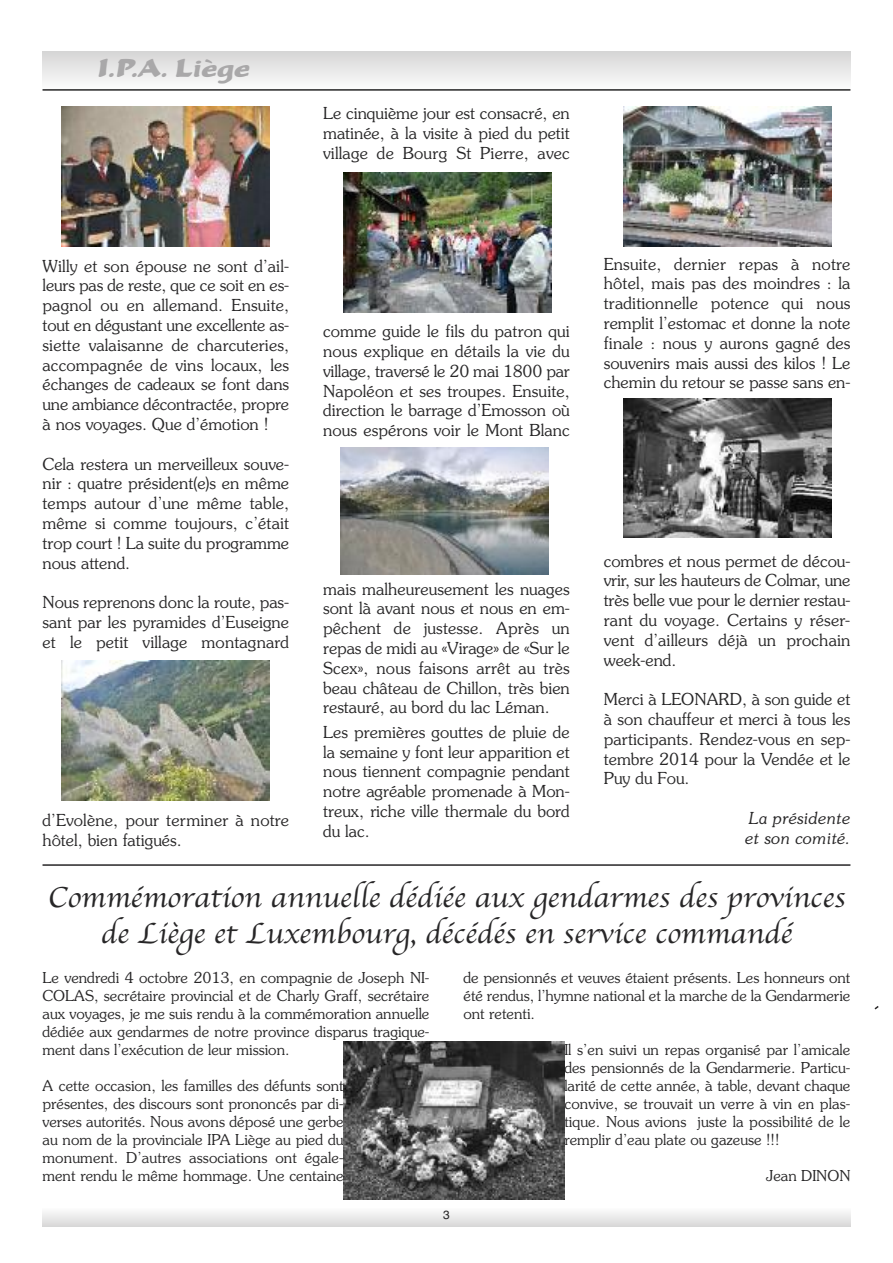
<style>
.page{position:relative;width:893px;height:1263px;background:#fff}
.page>*{position:absolute;margin:0;border:0;box-sizing:border-box;transform-origin:0 0}
.t1{font:30px/36px "Apple Chancery";color:#272627;text-align:center;scale:1.05 1}
.t2{font:27px "Becka Script LT";color:#a9a8a9}
.t3{font:300 16.5px/19.8px "Souvenir";color:#272627;text-align:justify}
.t4{font:italic 300 16.5px/19.8px "Souvenir";color:#272627}
.t5{font:300 15px/18px "Souvenir";color:#272627;text-align:justify}
.t6{font:12px "Helvetica";color:#272627}
</style>
<div class="page">
<div style="left:43px;top:51px;width:807px;height:38px;background:linear-gradient(to bottom,#d5d5d5,#fbfbfb)"></div>
<svg style="left:43px;top:1212px;width:807px;height:14px"></svg>
<hr style="left:43px;top:89px;width:807px;height:2px;background:#272627">
<img style="left:61px;top:106px;width:209px;height:140px">
<img style="left:61px;top:660px;width:209px;height:140px">
<img style="left:343px;top:172px;width:208px;height:140px">
<img style="left:340px;top:447px;width:209px;height:128px">
<img style="left:623px;top:107px;width:209px;height:139px">
<img style="left:623px;top:398px;width:209px;height:139px">
<img style="left:344px;top:1042px;width:220px;height:157px">
<hr style="left:43px;top:864px;width:807px;height:2px;background:#272627">
<svg style="left:874px;top:1006px;width:5px;height:4px"></svg>
<h2 class="t2" style="left:98px;top:52px;width:153px">I.P.A. Liège</h2>
<p class="t3" style="left:323px;top:105px;width:248px">Le cinquième jour est consacré, en matinée, à la visite à pied du petit village de Bourg St Pierre, avec</p>
<p class="t3" style="left:43px;top:257px;width:248px">Willy et son épouse ne sont d’ail&shy;leurs pas de reste, que ce soit en es&shy;pagnol ou en allemand. Ensuite, tout en dégustant une excellente as&shy;siette valaisanne de charcuteries, accompagnée de vins locaux, les échanges de cadeaux se font dans une ambiance décontractée, propre à nos voyages. Que d’émotion !</p>
<p class="t3" style="left:43px;top:455px;width:248px">Cela restera un merveilleux souve&shy;nir : quatre président(e)s en même temps autour d’une même table, même si comme toujours, c’était trop court ! La suite du programme nous attend.</p>
<p class="t3" style="left:43px;top:594px;width:248px">Nous reprenons donc la route, pas&shy;sant par les pyramides d’Euseigne et le petit village montagnard</p>
<p class="t3" style="left:43px;top:811px;width:248px">d’Evolène, pour terminer à notre hôtel, bien fatigués.</p>
<p class="t3" style="left:323px;top:322px;width:248px">comme guide le fils du patron qui nous explique en détails la vie du village, traversé le 20 mai 1800 par Napoléon et ses troupes. Ensuite, direction le barrage d’Emosson où nous espérons voir le Mont Blanc</p>
<p class="t3" style="left:604px;top:255px;width:248px">Ensuite, dernier repas à notre hôtel, mais pas des moindres : la traditionnelle potence qui nous remplit l’estomac et donne la note finale : nous y aurons gagné des souvenirs mais aussi des kilos ! Le chemin du retour se passe sans en-</p>
<p class="t3" style="left:323px;top:580px;width:248px">mais malheureusement les nuages sont là avant nous et nous en em&shy;pêchent de justesse. Après un repas de midi au «Virage» de «Sur le Scex», nous faisons arrêt au très beau château de Chillon, très bien restauré, au bord du lac Léman.</p>
<p class="t3" style="left:323px;top:723px;width:248px">Les premières gouttes de pluie de la semaine y font leur apparition et nous tiennent compagnie pendant notre agréable promenade à Mon&shy;treux, riche ville thermale du bord du lac.</p>
<p class="t3" style="left:604px;top:552px;width:248px">combres et nous permet de décou&shy;vrir, sur les hauteurs de Colmar, une très belle vue pour le dernier restau&shy;rant du voyage. Certains y réser&shy;vent d’ailleurs déjà un prochain week-end.</p>
<p class="t3" style="left:604px;top:690px;width:248px">Merci à LEONARD, à son guide et à son chauffeur et merci à tous les participants. Rendez-vous en sep&shy;tembre 2014 pour la Vendée et le Puy du Fou.</p>
<p class="t4" style="left:745px;top:810px;width:107px">La présidente et son comité.</p>
<h1 class="t1" style="left:48px;top:878px;width:761px">Commémoration annuelle dédiée aux gendarmes des provinces de Liège et Luxembourg, décédés en service commandé</h1>
<p class="t5" style="left:43px;top:970px;width:388px">Le vendredi 4 octobre 2013, en compagnie de Joseph NI-COLAS, secrétaire provincial et de Charly Graff, secrétaire aux voyages, je me suis rendu à la commémoration annuelle dédiée aux gendarmes de notre province disparus tragique&shy;ment dans l’exécution de leur mission.</p>
<p class="t5" style="left:43px;top:1078px;width:303px">A cette occasion, les familles des défunts sont présentes, des discours sont prononcés par di&shy;verses autorités. Nous avons déposé une gerbe au nom de la provinciale IPA Liège au pied du monument. D’autres associations ont égale&shy;ment rendu le même hommage. Une centaine</p>
<p class="t6" style="left:443px;top:1207px;width:8px">3</p>
<p class="t5" style="left:463px;top:970px;width:388px">de pensionnés et veuves étaient présents. Les honneurs ont été rendus, l’hymne national et la marche de la Gendarmerie ont retenti.</p>
<p class="t5" style="left:564px;top:1042px;width:288px">Il s’en suivi un repas organisé par l’amicale des pensionnés de la Gendarmerie. Particu&shy;larité de cette année, à table, devant chaque convive, se trouvait un verre à vin en plas&shy;tique. Nous avions juste la possibilité de le remplir d’eau plate ou gazeuse !!!</p>
<p class="t5" style="left:766px;top:1168px;width:86px">Jean DINON</p>
</div>
